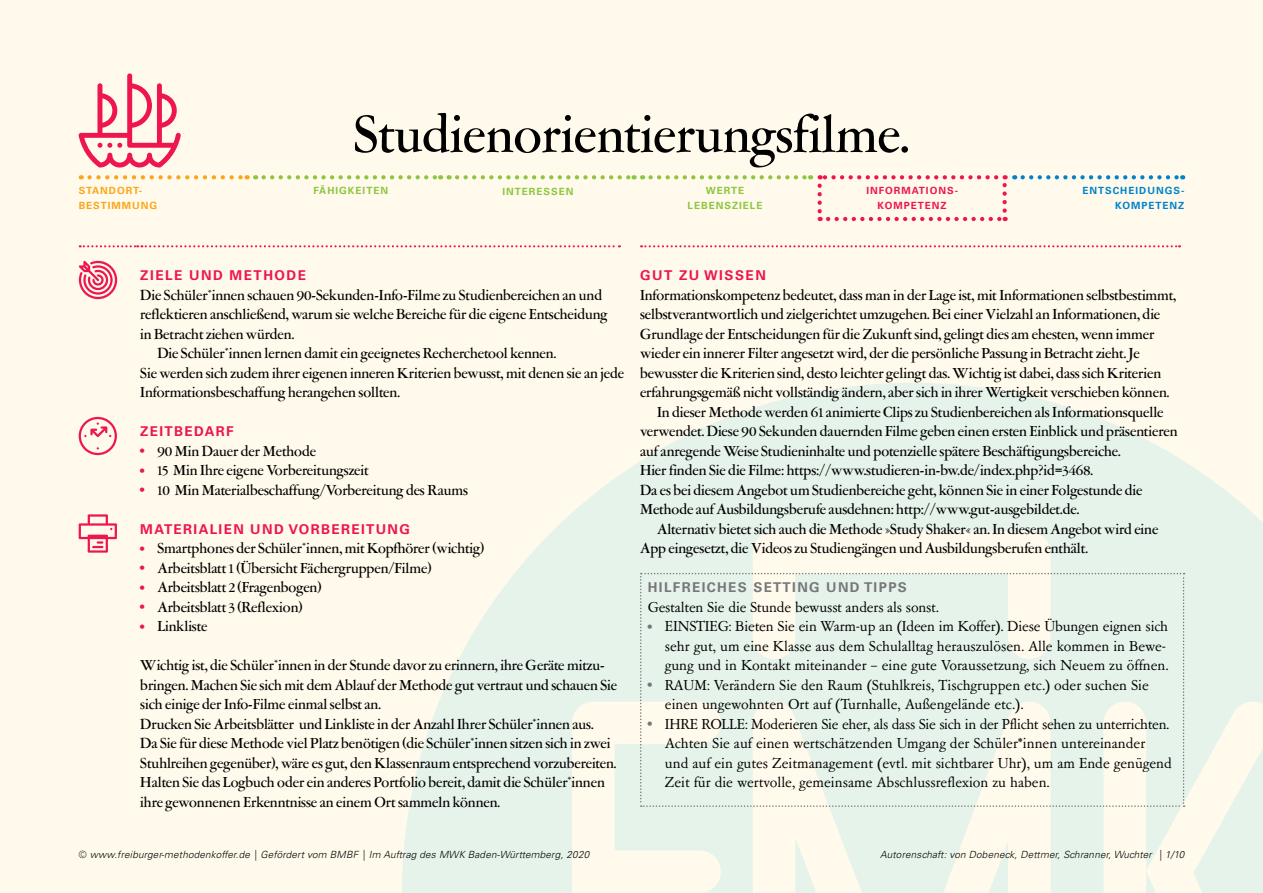
<style>
.page{position:relative;width:1263px;height:893px;background:#fffaeb}
.page>*{position:absolute;margin:0;border:0;box-sizing:border-box;transform-origin:0 0}
.t1{font:500 54px "Garamont Amst SH";color:#000}
.t2{font:500 15px/19.5px "Garamont Amst SH";color:#000}
.t3{font:15px/19.5px "Garamont Amst SB";color:#000}
.t4{font:700 13.5px "Univers LT Pro 65";letter-spacing:.1em;color:#ed1651}
.t5{font:700 13.5px "Univers LT Pro 65";letter-spacing:.1em;color:#77787b}
.t6{font:italic 300 9.9px "Univers LT Pro 45";letter-spacing:.02em;color:#000}
.t7{font:700 9.9px/15px "Univers LT Pro 65";letter-spacing:.1em;color:#8dc63f;text-align:center}
.t8{font:700 9.9px/15px "Univers LT Pro 65";letter-spacing:.1em;color:#0083ca;text-align:right}
.t9{font:700 9.9px/15px "Univers LT Pro 65";letter-spacing:.1em;color:#ed1651;text-align:center}
.t10{font:700 9.9px "Univers LT Pro 65";letter-spacing:.1em;color:#faa61a}
.s1{font-family:"Univers LT Pro 65";font-weight:700;font-size:12px;color:#ed1651}
.s2{font-family:"Univers LT Pro 65";font-weight:700;font-size:12px;color:#77787b}
</style>
<div class="page">
<svg style="left:402px;top:383px;width:861px;height:510px;fill:#e6f3eb"></svg>
<svg style="left:650px;top:175px;width:161px;height:4px"></svg>
<svg style="left:90px;top:175px;width:158px;height:4px"></svg>
<svg style="left:457px;top:175px;width:178px;height:4px"></svg>
<svg style="left:264px;top:175px;width:177px;height:4px"></svg>
<svg style="left:1022px;top:175px;width:161px;height:4px"></svg>
<svg style="left:78px;top:73px;width:103px;height:95px"></svg>
<svg style="left:79px;top:261px;width:38px;height:38px"></svg>
<svg style="left:79px;top:417px;width:38px;height:38px"></svg>
<svg style="left:79px;top:514px;width:38px;height:39px"></svg>
<svg style="left:817px;top:186px;width:5px;height:35px"></svg>
<svg style="left:828px;top:217px;width:178px;height:4px"></svg>
<svg style="left:1002px;top:175px;width:5px;height:36px"></svg>
<svg style="left:820px;top:175px;width:176px;height:4px"></svg>
<svg style="left:80px;top:245px;width:540px;height:2px"></svg>
<svg style="left:641px;top:245px;width:539px;height:2px"></svg>
<svg style="left:640px;top:573px;width:544px;height:234px"></svg>
<h1 class="t1" style="left:354px;top:106px;width:557px">Studienorientierungsfilme.</h1>
<p class="t10" style="left:79px;top:184px;width:65px">STANDORT-</p>
<p class="t7" style="left:313px;top:183px;width:76px">FÄHIGKEITEN</p>
<p class="t7" style="left:502px;top:184px;width:73px">INTERESSEN</p>
<p class="t10" style="left:79px;top:199px;width:80px">BESTIMMUNG</p>
<p class="t7" style="left:688px;top:183px;width:76px">WERTE<br>LEBENSZIELE</p>
<p class="t9" style="left:866px;top:183px;width:93px">INFORMATIONS-<br>KOMPETENZ</p>
<p class="t8" style="left:1082px;top:183px;width:103px">ENTSCHEIDUNGS-<br>KOMPETENZ</p>
<p class="t4" style="left:140px;top:266px;width:167px">ZIELE UND METHODE</p>
<p class="t2" style="left:140px;top:286px;width:463px">Die Schüler*innen schauen 90-Sekunden-Info-Filme zu Studienbereichen an und</p>
<p class="t2" style="left:140px;top:305px;width:469px">reflektieren anschließend, warum sie welche Bereiche für die eigene Entscheidung</p>
<p class="t2" style="left:140px;top:325px;width:155px">in Betracht ziehen würden.</p>
<p class="t2" style="left:157px;top:344px;width:400px">Die Schüler*innen lernen damit ein geeignetes Recherchetool kennen.</p>
<p class="t2" style="left:140px;top:364px;width:485px">Sie werden sich zudem ihrer eigenen inneren Kriterien bewusst, mit denen sie an jede</p>
<p class="t2" style="left:140px;top:383px;width:261px">Informationsbeschaffung herangehen sollten.</p>
<p class="t4" style="left:140px;top:422px;width:95px">ZEITBEDARF</p>
<p class="t2" style="left:140px;top:442px;width:177px"><span class="s1">•</span> 90 Min Dauer der Methode</p>
<p class="t2" style="left:140px;top:461px;width:230px"><span class="s1">•</span> 15 Min Ihre eigene Vorbereitungszeit</p>
<p class="t2" style="left:140px;top:481px;width:329px"><span class="s1">•</span> 10 Min Materialbeschaffung/Vorbereitung des Raums</p>
<p class="t4" style="left:140px;top:520px;width:271px">MATERIALIEN UND VORBEREITUNG</p>
<p class="t2" style="left:140px;top:539px;width:345px"><span class="s1">•</span> Smartphones der Schüler*innen, mit Kopfhörer (wichtig)</p>
<p class="t2" style="left:140px;top:559px;width:293px"><span class="s1">•</span> Arbeitsblatt 1 (Übersicht Fächergruppen/Filme)</p>
<p class="t2" style="left:140px;top:578px;width:183px"><span class="s1">•</span> Arbeitsblatt 2 (Fragenbogen)</p>
<p class="t2" style="left:140px;top:598px;width:164px"><span class="s1">•</span> Arbeitsblatt 3 (Reflexion)</p>
<p class="t2" style="left:140px;top:617px;width:68px"><span class="s1">•</span> Linkliste</p>
<p class="t2" style="left:140px;top:656px;width:478px">Wichtig ist, die Schüler*innen in der Stunde davor zu erinnern, ihre Geräte mitzu&shy;bringen. Machen Sie sich mit dem Ablauf der Methode gut vertraut und schauen Sie sich einige der Info-Filme einmal selbst an.<br>Drucken Sie Arbeitsblätter und Linkliste in der Anzahl Ihrer Schüler*innen aus.<br>Da Sie für diese Methode viel Platz benötigen (die Schüler*innen sitzen sich in zwei Stuhlreihen gegenüber), wäre es gut, den Klassenraum entsprechend vorzubereiten.<br>Halten Sie das Logbuch oder ein anderes Portfolio bereit, damit die Schüler*innen ihre gewonnenen Erkenntnisse an einem Ort sammeln können.</p>
<p class="t6" style="left:79px;top:848px;width:512px">© www.freiburger-methodenkoffer.de | Gefördert vom BMBF | Im Auftrag des MWK Baden-Württemberg, 2020</p>
<p class="t4" style="left:640px;top:266px;width:127px">GUT ZU WISSEN</p>
<p class="t2" style="left:640px;top:286px;width:538px">Informationskompetenz bedeutet, dass man in der Lage ist, mit Informationen selbstbestimmt,</p>
<p class="t2" style="left:640px;top:305px;width:522px">selbstverantwortlich und zielgerichtet umzugehen. Bei einer Vielzahl an Informationen, die</p>
<p class="t2" style="left:640px;top:325px;width:516px">Grundlage der Entscheidungen für die Zukunft sind, gelingt dies am ehesten, wenn immer</p>
<p class="t2" style="left:640px;top:344px;width:501px">wieder ein innerer Filter angesetzt wird, der die persönliche Passung in Betracht zieht. Je</p>
<p class="t2" style="left:640px;top:364px;width:523px">bewusster die Kriterien sind, desto leichter gelingt das. Wichtig ist dabei, dass sich Kriterien</p>
<p class="t2" style="left:640px;top:383px;width:531px">erfahrungsgemäß nicht vollständig ändern, aber sich in ihrer Wertigkeit verschieben können.</p>
<p class="t2" style="left:657px;top:403px;width:508px">In dieser Methode werden 61 animierte Clips zu Studienbereichen als Informationsquelle</p>
<p class="t2" style="left:640px;top:422px;width:539px">verwendet. Diese 90 Sekunden dauernden Filme geben einen ersten Einblick und präsentieren</p>
<p class="t2" style="left:640px;top:442px;width:482px">auf anregende Weise Studieninhalte und potenzielle spätere Beschäftigungsbereiche.</p>
<p class="t2" style="left:640px;top:461px;width:454px">Hier finden Sie die Filme: https://www.studieren-in-bw.de/index.php?id=3468.</p>
<p class="t2" style="left:640px;top:481px;width:504px">Da es bei diesem Angebot um Studienbereiche geht, können Sie in einer Folgestunde die</p>
<p class="t2" style="left:640px;top:500px;width:441px">Methode auf Ausbildungsberufe ausdehnen: http://www.gut-ausgebildet.de.</p>
<p class="t2" style="left:657px;top:520px;width:503px">Alternativ bietet sich auch die Methode »Study Shaker« an. In diesem Angebot wird eine</p>
<p class="t2" style="left:640px;top:539px;width:449px">App eingesetzt, die Videos zu Studiengängen und Ausbildungsberufen enthält.</p>
<p class="t5" style="left:648px;top:578px;width:261px">HILFREICHES SETTING UND TIPPS</p>
<p class="t3" style="left:648px;top:598px;width:292px">Gestalten Sie die Stunde bewusst anders als sonst.</p>
<p class="t3" style="left:665px;top:617px;width:505px;text-indent:-17px"><span class="s2">•</span> EINSTIEG: Bieten Sie ein Warm-up an (Ideen im Koffer). Diese Übungen eignen sich sehr gut, um eine Klasse aus dem Schulalltag herauszulösen. Alle kommen in Bewe&shy;gung und in Kontakt miteinander – eine gute Voraussetzung, sich Neuem zu öffnen.</p>
<p class="t3" style="left:665px;top:676px;width:485px;text-indent:-17px"><span class="s2">•</span> RAUM: Verändern Sie den Raum (Stuhlkreis, Tischgruppen etc.) oder suchen Sie einen ungewohnten Ort auf (Turnhalle, Außengelände etc.).</p>
<p class="t3" style="left:665px;top:715px;width:509px;text-indent:-17px"><span class="s2">•</span> IHRE ROLLE: Moderieren Sie eher, als dass Sie sich in der Pflicht sehen zu unterrichten.<br>Achten Sie auf einen wertschätzenden Umgang der Schüler*innen untereinander und auf ein gutes Zeitmanagement (evtl. mit sichtbarer Uhr), um am Ende genügend Zeit für die wertvolle, gemeinsame Abschlussreflexion zu haben.</p>
<p class="t6" style="left:880px;top:848px;width:306px">Autorenschaft: von Dobeneck, Dettmer, Schranner, Wuchter | 1/10</p>
</div>
